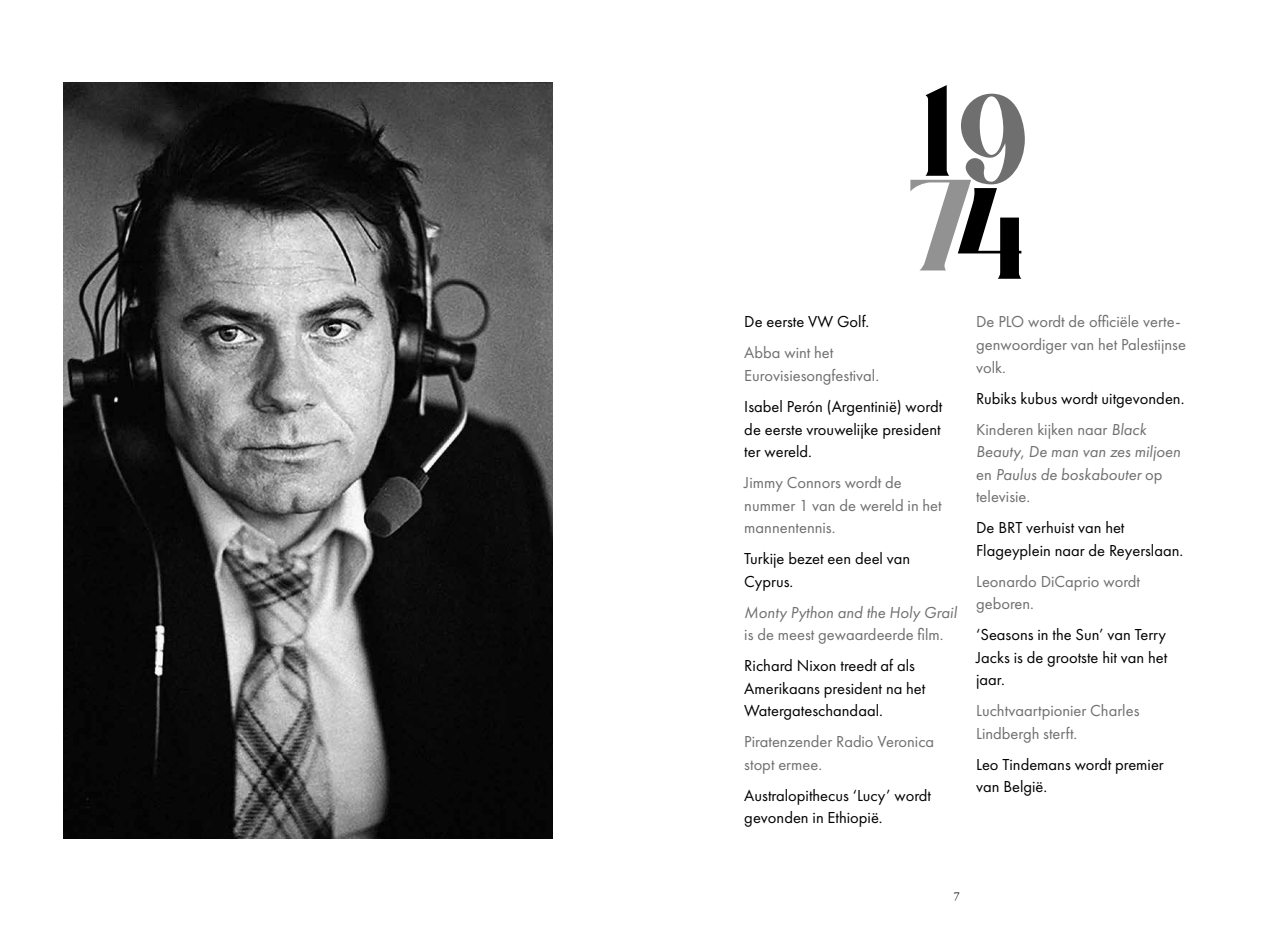
<style>
.page{position:relative;width:1276px;height:936px;background:#fff}
.page>*{position:absolute;margin:0;border:0;box-sizing:border-box;transform-origin:0 0}
.t1{font:16.5px/22.5px "Futura PT";color:#000}
.t2{font:16.5px/22.5px "Futura PT";color:#706f6f}
.t3{font:italic 16.5px/22.5px "Futura PT";color:#706f6f}
.t4{font:12px "Adobe Garamond Pro";color:#000}
.s1{color:#706f6f}
.s2{font-style:italic;color:#706f6f}
.s3{font-style:normal}
</style>
<div class="page">
<img style="left:64px;top:83px;width:489px;height:755px">
<svg style="left:910px;top:85px;width:115px;height:194px"></svg>
<p class="t1" style="left:744px;top:310px;width:127px">De eerste VW Golf.</p>
<p class="t2" style="left:744px;top:341px;width:136px">Abba wint het<br>Eurovisiesongfestival.</p>
<p class="t1" style="left:744px;top:395px;width:199px;text-align:justify">Isabel Perón (Argentinië) wordt de eerste vrouwelijke president ter wereld.</p>
<p class="t2" style="left:744px;top:471px;width:199px">Jimmy Connors wordt de nummer 1 van de wereld in het mannentennis.</p>
<p class="t1" style="left:744px;top:547px;width:167px">Turkije bezet een deel van<br>Cyprus.</p>
<p class="t3" style="left:744px;top:600px;width:214px">Monty Python and the Holy Grail</p>
<p class="t2" style="left:744px;top:623px;width:201px">is de meest gewaardeerde film.</p>
<p class="t1" style="left:744px;top:654px;width:182px">Richard Nixon treedt af als<br>Amerikaans president na het<br>Watergateschandaal.</p>
<p class="t2" style="left:744px;top:730px;width:191px">Piratenzender Radio Veronica stopt ermee.</p>
<p class="t1" style="left:744px;top:783px;width:188px">Australopithecus ‘Lucy’ wordt gevonden in Ethiopië.</p>
<p class="t2" style="left:976px;top:310px;width:211px">De PLO wordt de officiële verte&shy;genwoordiger van het Palestijnse volk.</p>
<p class="t1" style="left:976px;top:382px;width:210px;line-height:31px">Rubiks kubus wordt uitgevonden.<br><span class="s1">Kinderen kijken naar</span> <span class="s2">Black</span></p>
<p class="t3" style="left:976px;top:440px;width:206px">Beauty<span class="s3">,</span> De man van zes miljoen <span class="s3">en</span> Paulus de boskabouter <span class="s3">op televisie.</span></p>
<p class="t1" style="left:976px;top:516px;width:209px">De BRT verhuist van het<br>Flageyplein naar de Reyerslaan.</p>
<p class="t2" style="left:976px;top:570px;width:165px">Leonardo DiCaprio wordt geboren.</p>
<p class="t1" style="left:976px;top:623px;width:193px;text-align:justify">‘Seasons in the Sun’ van Terry Jacks is de grootste hit van het jaar.</p>
<p class="t2" style="left:976px;top:699px;width:165px">Luchtvaartpionier Charles<br>Lindbergh sterft.</p>
<p class="t1" style="left:976px;top:753px;width:189px">Leo Tindemans wordt premier van België.</p>
<p class="t4" style="left:954px;top:889px;width:7px">7</p>
</div>
